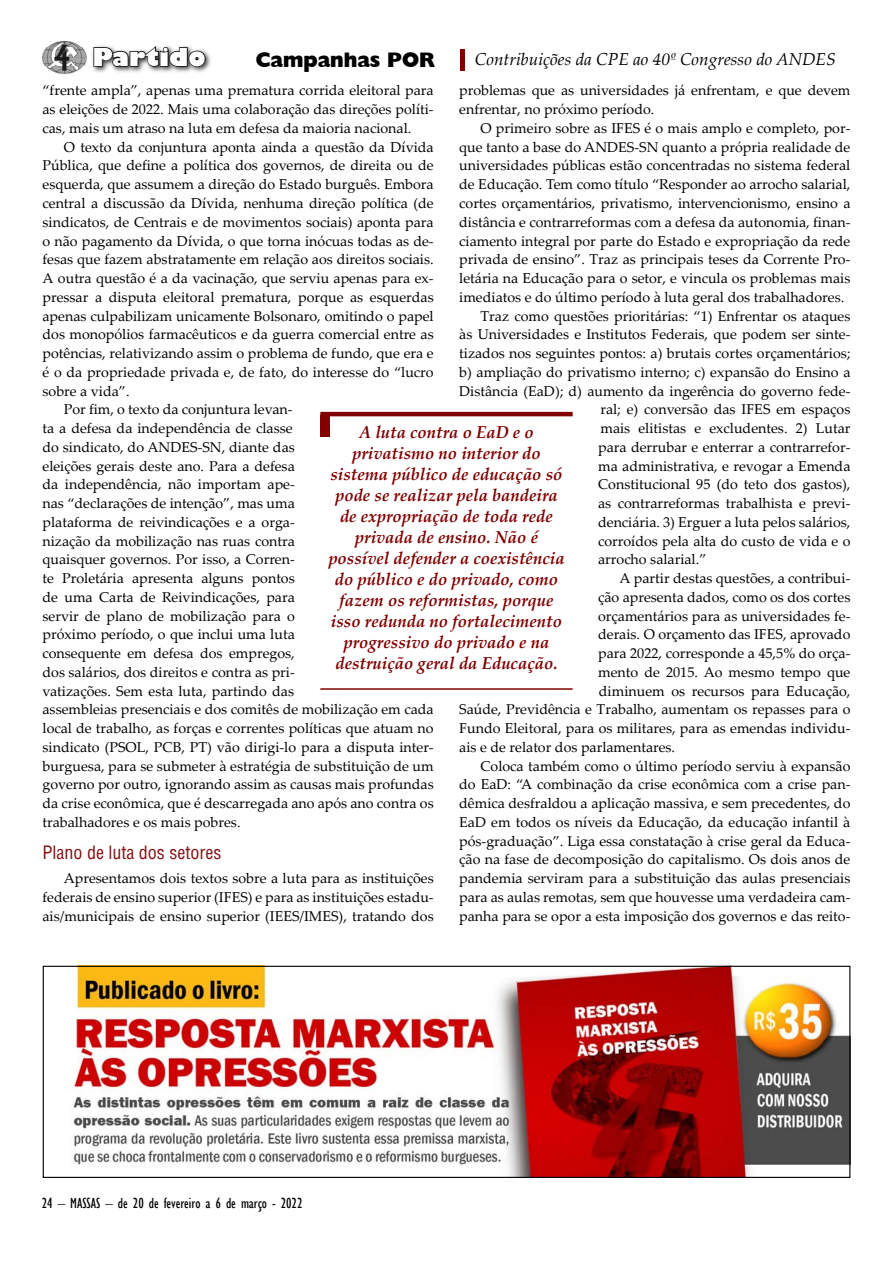
<style>
.page{position:relative;width:893px;height:1263px;background:#fff}
.page>*{position:absolute;margin:0;border:0;box-sizing:border-box;transform-origin:0 0}
.t1{font:800 24px "Gill Sans";color:#fff}
.t2{font:800 21px "Humanist 521 BT";color:#000}
.t3{font:18px "Switzerland Condensed";color:#851012}
.t4{font:italic 700 17.25px/21px "Palatino Linotype";color:#800000;text-align:center}
.t5{font:italic 17.25px "Palatino Linotype";color:#000}
.t6{font:condensed 15px "Gill Sans";color:#000}
.t7{font:14.25px/18.8px "Palatino Linotype";color:#000;text-align:justify}
</style>
<div class="page">
<img style="left:43px;top:965px;width:807px;height:211px">
<img style="left:42px;top:42px;width:45px;height:33px">
<div style="left:90px;top:43px;width:123px;height:31px;background:#000;opacity:.75"></div>
<svg style="left:93px;top:45px;width:113px;height:23px"></svg>
<div style="left:460px;top:49px;width:5px;height:22px;background:#800000"></div>
<hr style="left:320px;top:412px;width:253px;height:4px;background:#800000">
<hr style="left:320px;top:688px;width:253px;height:2px;background:#800000">
<div style="left:320px;top:415px;width:10px;height:22px;background:#800000"></div>
<div style="left:43px;top:966px;width:807px;height:212px;border:1px solid #000"></div>
<h1 class="t1" style="left:92px;top:42px;width:115px">Partido</h1>
<h2 class="t2" style="left:256px;top:47px;width:164px">Campanhas POR</h2>
<p class="t5" style="left:475px;top:47px;width:362px">Contribuições da CPE ao 40º Congresso do ANDES</p>
<p class="t7" style="left:43px;top:81px;width:393px">“frente ampla”, apenas uma prematura corrida eleitoral para as eleições de 2022. Mais uma colaboração das direções políti&shy;cas, mais um atraso na luta em defesa da maioria nacional.</p>
<p class="t7" style="left:64px;top:137px;width:371px">O texto da conjuntura aponta ainda a questão da Dívida</p>
<p class="t7" style="left:43px;top:156px;width:393px">Pública, que define a política dos governos, de direita ou de</p>
<p class="t7" style="left:43px;top:174px;width:393px">esquerda, que assumem a direção do Estado burguês. Embora</p>
<p class="t7" style="left:43px;top:193px;width:393px">central a discussão da Dívida, nenhuma direção política (de</p>
<p class="t7" style="left:43px;top:212px;width:393px">sindicatos, de Centrais e de movimentos sociais) aponta para</p>
<p class="t7" style="left:43px;top:231px;width:393px">o não pagamento da Dívida, o que torna inócuas todas as de-</p>
<p class="t7" style="left:43px;top:249px;width:393px">fesas que fazem abstratamente em relação aos direitos sociais.</p>
<p class="t7" style="left:43px;top:268px;width:393px">A outra questão é a da vacinação, que serviu apenas para ex-</p>
<p class="t7" style="left:43px;top:287px;width:393px">pressar a disputa eleitoral prematura, porque as esquerdas</p>
<p class="t7" style="left:43px;top:306px;width:393px">apenas culpabilizam unicamente Bolsonaro, omitindo o papel</p>
<p class="t7" style="left:43px;top:324px;width:393px">dos monopólios farmacêuticos e da guerra comercial entre as</p>
<p class="t7" style="left:43px;top:343px;width:393px">potências, relativizando assim o problema de fundo, que era e</p>
<p class="t7" style="left:43px;top:362px;width:393px">é o da propriedade privada e, de fato, do interesse do “lucro</p>
<p class="t7" style="left:43px;top:381px;width:89px">sobre a vida”.</p>
<p class="t7" style="left:64px;top:399px;width:230px">Por fim, o texto da conjuntura levan-</p>
<p class="t7" style="left:43px;top:418px;width:252px">ta a defesa da independência de classe</p>
<p class="t7" style="left:43px;top:437px;width:254px">do sindicato, do ANDES-SN, diante das</p>
<p class="t7" style="left:43px;top:456px;width:254px">eleições gerais deste ano. Para a defesa</p>
<p class="t7" style="left:43px;top:474px;width:254px">da independência, não importam ape-</p>
<p class="t7" style="left:43px;top:493px;width:254px">nas “declarações de intenção”, mas uma</p>
<p class="t7" style="left:43px;top:512px;width:254px">plataforma de reivindicações e a orga-</p>
<p class="t7" style="left:43px;top:531px;width:254px">nização da mobilização nas ruas contra</p>
<p class="t7" style="left:43px;top:549px;width:254px">quaisquer governos. Por isso, a Corren-</p>
<p class="t7" style="left:43px;top:568px;width:254px">te Proletária apresenta alguns pontos</p>
<p class="t7" style="left:43px;top:587px;width:254px">de uma Carta de Reivindicações, para</p>
<p class="t7" style="left:43px;top:606px;width:254px">servir de plano de mobilização para o</p>
<p class="t7" style="left:43px;top:624px;width:254px">próximo período, o que inclui uma luta</p>
<p class="t7" style="left:43px;top:643px;width:254px">consequente em defesa dos empregos,</p>
<p class="t7" style="left:43px;top:662px;width:254px">dos salários, dos direitos e contra as pri-</p>
<p class="t7" style="left:43px;top:681px;width:253px">vatizações. Sem esta luta, partindo das</p>
<p class="t7" style="left:43px;top:699px;width:393px">assembleias presenciais e dos comitês de mobilização em cada</p>
<p class="t7" style="left:43px;top:718px;width:393px">local de trabalho, as forças e correntes políticas que atuam no</p>
<p class="t7" style="left:43px;top:737px;width:393px">sindicato (PSOL, PCB, PT) vão dirigi-lo para a disputa inter-</p>
<p class="t7" style="left:43px;top:756px;width:393px">burguesa, para se submeter à estratégia de substituição de um</p>
<p class="t7" style="left:43px;top:774px;width:393px">governo por outro, ignorando assim as causas mais profundas</p>
<p class="t7" style="left:43px;top:793px;width:393px">da crise econômica, que é descarregada ano após ano contra os</p>
<p class="t7" style="left:43px;top:812px;width:200px">trabalhadores e os mais pobres.</p>
<p class="t3" style="left:43px;top:841px;width:180px">Plano de luta dos setores</p>
<p class="t7" style="left:43px;top:868px;width:393px;text-indent:21px">Apresentamos dois textos sobre a luta para as instituições federais de ensino superior (IFES) e para as instituições estadu&shy;ais/municipais de ensino superior (IEES/IMES), tratando dos</p>
<p class="t7" style="left:459px;top:81px;width:393px">problemas que as universidades já enfrentam, e que devem enfrentar, no próximo período.</p>
<p class="t7" style="left:480px;top:118px;width:371px">O primeiro sobre as IFES é o mais amplo e completo, por-</p>
<p class="t7" style="left:459px;top:137px;width:393px">que tanto a base do ANDES-SN quanto a própria realidade de</p>
<p class="t7" style="left:459px;top:156px;width:393px">universidades públicas estão concentradas no sistema federal</p>
<p class="t7" style="left:459px;top:174px;width:393px">de Educação. Tem como título “Responder ao arrocho salarial,</p>
<p class="t7" style="left:459px;top:193px;width:393px">cortes orçamentários, privatismo, intervencionismo, ensino a</p>
<p class="t7" style="left:459px;top:212px;width:393px">distância e contrarreformas com a defesa da autonomia, finan-</p>
<p class="t7" style="left:459px;top:231px;width:393px">ciamento integral por parte do Estado e expropriação da rede</p>
<p class="t7" style="left:459px;top:249px;width:393px">privada de ensino”. Traz as principais teses da Corrente Pro-</p>
<p class="t7" style="left:459px;top:268px;width:393px">letária na Educação para o setor, e vincula os problemas mais</p>
<p class="t7" style="left:459px;top:287px;width:387px">imediatos e do último período à luta geral dos trabalhadores.</p>
<p class="t7" style="left:480px;top:306px;width:371px">Traz como questões prioritárias: “1) Enfrentar os ataques</p>
<p class="t7" style="left:459px;top:324px;width:393px">às Universidades e Institutos Federais, que podem ser sinte-</p>
<p class="t7" style="left:459px;top:343px;width:393px">tizados nos seguintes pontos: a) brutais cortes orçamentários;</p>
<p class="t7" style="left:459px;top:362px;width:393px">b) ampliação do privatismo interno; c) expansão do Ensino a</p>
<p class="t7" style="left:459px;top:381px;width:393px">Distância (EaD); d) aumento da ingerência do governo fede-</p>
<p class="t7" style="left:600px;top:399px;width:252px">ral; e) conversão das IFES em espaços</p>
<p class="t7" style="left:600px;top:418px;width:252px">mais elitistas e excludentes. 2) Lutar</p>
<p class="t7" style="left:598px;top:437px;width:254px">para derrubar e enterrar a contrarrefor-</p>
<p class="t7" style="left:598px;top:456px;width:254px">ma administrativa, e revogar a Emenda</p>
<p class="t7" style="left:598px;top:474px;width:254px">Constitucional 95 (do teto dos gastos),</p>
<p class="t7" style="left:598px;top:493px;width:254px">as contrarreformas trabalhista e previ-</p>
<p class="t7" style="left:598px;top:512px;width:254px">denciária. 3) Erguer a luta pelos salários,</p>
<p class="t7" style="left:598px;top:531px;width:254px">corroídos pela alta do custo de vida e o</p>
<p class="t7" style="left:598px;top:549px;width:110px">arrocho salarial.”</p>
<p class="t7" style="left:619px;top:568px;width:233px">A partir destas questões, a contribui-</p>
<p class="t7" style="left:598px;top:587px;width:254px">ção apresenta dados, como os dos cortes</p>
<p class="t7" style="left:598px;top:606px;width:254px">orçamentários para as universidades fe-</p>
<p class="t7" style="left:598px;top:624px;width:254px">derais. O orçamento das IFES, aprovado</p>
<p class="t7" style="left:598px;top:643px;width:254px">para 2022, corresponde a 45,5% do orça-</p>
<p class="t7" style="left:598px;top:662px;width:254px">mento de 2015. Ao mesmo tempo que</p>
<p class="t7" style="left:599px;top:681px;width:253px">diminuem os recursos para Educação,</p>
<p class="t7" style="left:459px;top:699px;width:393px">Saúde, Previdência e Trabalho, aumentam os repasses para o</p>
<p class="t7" style="left:459px;top:718px;width:393px">Fundo Eleitoral, para os militares, para as emendas individu-</p>
<p class="t7" style="left:459px;top:737px;width:217px">ais e de relator dos parlamentares.</p>
<p class="t7" style="left:480px;top:756px;width:371px">Coloca também como o último período serviu à expansão</p>
<p class="t7" style="left:459px;top:774px;width:393px">do EaD: “A combinação da crise econômica com a crise pan-</p>
<p class="t7" style="left:459px;top:793px;width:393px">dêmica desfraldou a aplicação massiva, e sem precedentes, do</p>
<p class="t7" style="left:459px;top:812px;width:393px">EaD em todos os níveis da Educação, da educação infantil à</p>
<p class="t7" style="left:459px;top:831px;width:393px">pós-graduação”. Liga essa constatação à crise geral da Educa-</p>
<p class="t7" style="left:459px;top:849px;width:393px">ção na fase de decomposição do capitalismo. Os dois anos de</p>
<p class="t7" style="left:459px;top:868px;width:393px">pandemia serviram para a substituição das aulas presenciais</p>
<p class="t7" style="left:459px;top:887px;width:393px">para as aulas remotas, sem que houvesse uma verdadeira cam-</p>
<p class="t7" style="left:459px;top:906px;width:393px">panha para se opor a esta imposição dos governos e das reito-</p>
<p class="t4" style="left:328px;top:421px;width:238px">A luta contra o EaD e o privatismo no interior do sistema público de educação só pode se realizar pela bandeira de expropriação de toda rede privada de ensino. Não é possível defender a coexistência do público e do privado, como fazem os reformistas, porque isso redunda no fortalecimento progressivo do privado e na destruição geral da Educação.</p>
<p class="t6" style="left:42px;top:1194px;width:256px">24 – MASSAS – de 20 de fevereiro a 6 de março - 2022</p>
</div>
